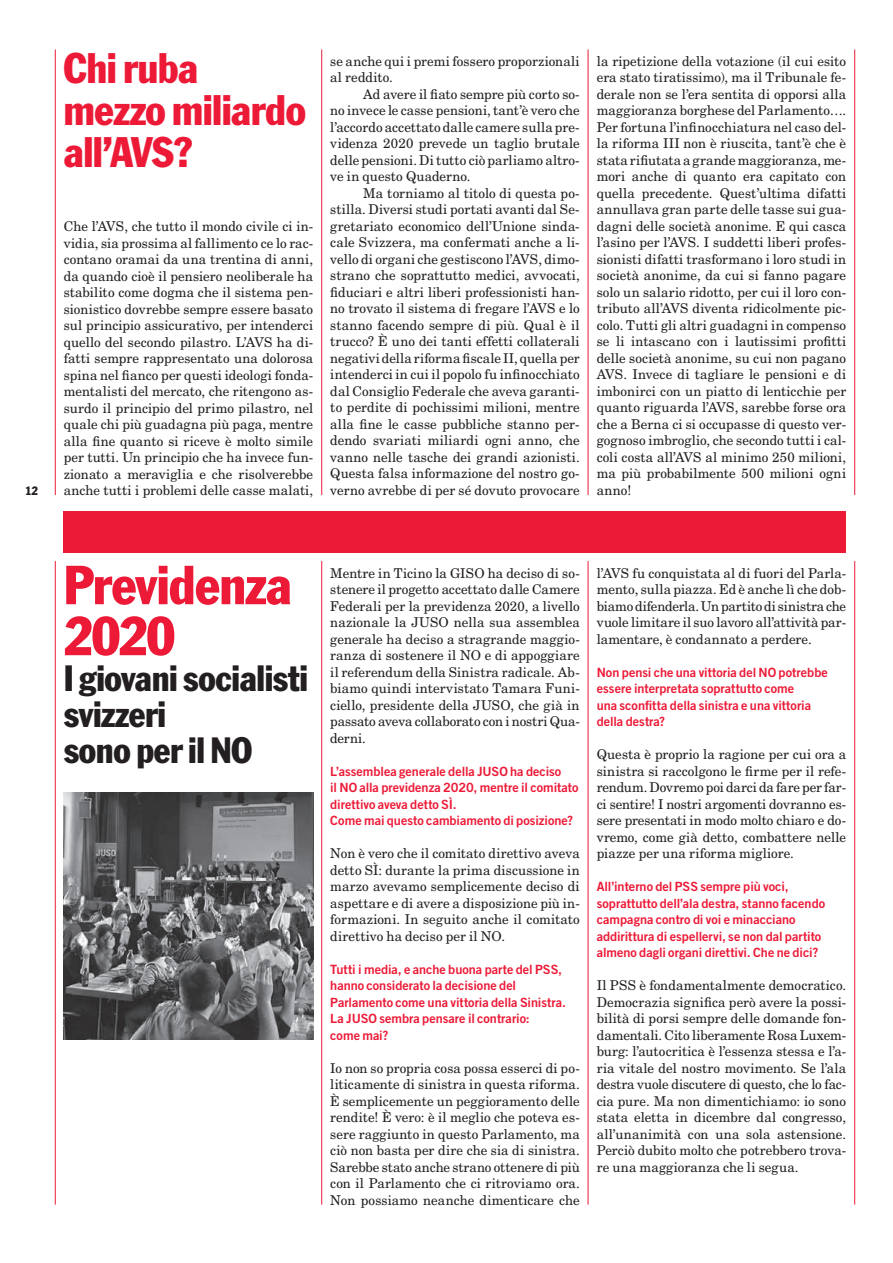
<style>
.page{position:relative;width:893px;height:1263px;background:#fff}
.page>*{position:absolute;margin:0;border:0;box-sizing:border-box;transform-origin:0 0}
.t1{font:condensed 54px/51px "Franklin Gothic";letter-spacing:-.02em;color:#ed1a37}
.t2{font:condensed 42px/42px "Franklin Gothic";letter-spacing:-.015em;color:#ed1a37}
.t3{font:condensed 36px/36px "Franklin Gothic";letter-spacing:-.01em;color:#231f20}
.t4{font:13.5px/16.5px "New Century Schlbk LT";letter-spacing:.005em;color:#231f20;text-align:justify}
.t5{font:12.75px/16.5px "Trade Gothic LT Bold Two";color:#ed1a37}
.t6{font:condensed 12px "Franklin Gothic";color:#231f20}
</style>
<div class="page">
<img style="left:64px;top:792px;width:249px;height:248px">
<hr style="left:55px;top:49px;width:1px;height:446px;background:#ed1a37">
<hr style="left:55px;top:561px;width:1px;height:644px;background:#ed1a37">
<hr style="left:321px;top:49px;width:1px;height:446px;background:#ed1a37">
<hr style="left:321px;top:561px;width:1px;height:643px;background:#ed1a37">
<hr style="left:588px;top:49px;width:1px;height:446px;background:#ed1a37">
<hr style="left:588px;top:561px;width:1px;height:643px;background:#ed1a37">
<hr style="left:854px;top:49px;width:1px;height:446px;background:#ed1a37">
<hr style="left:854px;top:561px;width:1px;height:643px;background:#ed1a37">
<div style="left:64px;top:512px;width:782px;height:41px;background:#ed1a37"></div>
<p class="t6" style="left:25px;top:483px;width:14px">12</p>
<h2 class="t2" style="left:64px;top:47px;width:244px">Chi ruba mezzo miliardo all’AVS?</h2>
<p class="t4" style="left:64px;top:218px;width:251px">Che l’AVS, che tutto il mondo civile ci in&shy;vidia, sia prossima al fallimento ce lo rac&shy;contano oramai da una trentina di anni, da quando cioè il pensiero neoliberale ha stabilito come dogma che il sistema pen&shy;sionistico dovrebbe sempre essere basato sul principio assicurativo, per intenderci quello del secondo pilastro. L’AVS ha di&shy;fatti sempre rappresentato una dolorosa spina nel fianco per questi ideologi fonda&shy;mentalisti del mercato, che ritengono as&shy;surdo il principio del primo pilastro, nel quale chi più guadagna più paga, mentre alla fine quanto si riceve è molto simile per tutti. Un principio che ha invece fun&shy;zionato a meraviglia e che risolverebbe anche tutti i problemi delle casse malati,</p>
<p class="t4" style="left:330px;top:53px;width:251px">se anche qui i premi fossero proporzionali al reddito.</p>
<p class="t4" style="left:330px;top:86px;width:251px;text-indent:33px">Ad avere il fiato sempre più corto so&shy;no invece le casse pensioni, tant’è vero che l’accordo accettato dalle camere sulla pre&shy;videnza 2020 prevede un taglio brutale delle pensioni. Di tutto ciò parliamo altro&shy;ve in questo Quaderno.</p>
<p class="t4" style="left:330px;top:185px;width:251px;text-indent:33px">Ma torniamo al titolo di questa po&shy;stilla. Diversi studi portati avanti dal Se&shy;gretariato economico dell’Unione sinda&shy;cale Svizzera, ma confermati anche a li&shy;vello di organi che gestiscono l’AVS, dimo&shy;strano che soprattutto medici, avvocati, fiduciari e altri liberi professionisti han&shy;no trovato il sistema di fregare l’AVS e lo stanno facendo sempre di più. Qual è il trucco? È uno dei tanti effetti collaterali negativi della riforma fiscale II, quella per intenderci in cui il popolo fu infinocchiato dal Consiglio Federale che aveva garanti&shy;to perdite di pochissimi milioni, mentre alla fine le casse pubbliche stanno per&shy;dendo svariati miliardi ogni anno, che vanno nelle tasche dei grandi azionisti.<br>Questa falsa informazione del nostro go&shy;verno avrebbe di per sé dovuto provocare</p>
<p class="t4" style="left:597px;top:53px;width:251px">la ripetizione della votazione (il cui esito era stato tiratissimo), ma il Tribunale fe&shy;derale non se l’era sentita di opporsi alla maggioranza borghese del Parlamento….<br>Per fortuna l’infinocchiatura nel caso del&shy;la riforma III non è riuscita, tant’è che è stata rifiutata a grande maggioranza, me&shy;mori anche di quanto era capitato con quella precedente. Quest’ultima difatti annullava gran parte delle tasse sui gua&shy;dagni delle società anonime. E qui casca l’asino per l’AVS. I suddetti liberi profes&shy;sionisti difatti trasformano i loro studi in società anonime, da cui si fanno pagare solo un salario ridotto, per cui il loro con&shy;tributo all’AVS diventa ridicolmente pic&shy;colo. Tutti gli altri guadagni in compenso se li intascano con i lautissimi profitti delle società anonime, su cui non pagano AVS. Invece di tagliare le pensioni e di imbonirci con un piatto di lenticchie per quanto riguarda l’AVS, sarebbe forse ora che a Berna ci si occupasse di questo ver&shy;gognoso imbroglio, che secondo tutti i cal&shy;coli costa all’AVS al minimo 250 milioni, ma più probabilmente 500 milioni ogni anno!</p>
<h1 class="t1" style="left:64px;top:559px;width:230px">Previdenza<br>2020</h1>
<h3 class="t3" style="left:64px;top:660px;width:246px">I giovani socialisti svizzeri<br>sono per il NO</h3>
<p class="t4" style="left:330px;top:564px;width:251px">Mentre in Ticino la GISO ha deciso di so&shy;stenere il progetto accettato dalle Camere Federali per la previdenza 2020, a livello nazionale la JUSO nella sua assemblea generale ha deciso a stragrande maggio&shy;ranza di sostenere il NO e di appoggiare il referendum della Sinistra radicale. Ab&shy;biamo quindi intervistato Tamara Funi&shy;ciello, presidente della JUSO, che già in passato aveva collaborato con i nostri Qua&shy;derni.</p>
<p class="t5" style="left:330px;top:762px;width:250px">L’assemblea generale della JUSO ha deciso<br>il NO alla previdenza 2020, mentre il comitato direttivo aveva detto SÌ.<br>Come mai questo cambiamento di posizione?</p>
<p class="t4" style="left:330px;top:845px;width:251px">Non è vero che il comitato direttivo aveva detto SÌ: durante la prima discussione in marzo avevamo semplicemente deciso di aspettare e di avere a disposizione più in&shy;formazioni. In seguito anche il comitato direttivo ha deciso per il NO.</p>
<p class="t5" style="left:330px;top:960px;width:237px">Tutti i media, e anche buona parte del PSS, hanno considerato la decisione del Parlamento come una vittoria della Sinistra.<br>La JUSO sembra pensare il contrario:<br>come mai?</p>
<p class="t4" style="left:330px;top:1059px;width:251px">Io non so propria cosa possa esserci di po&shy;liticamente di sinistra in questa riforma.<br>È semplicemente un peggioramento delle rendite! È vero: è il meglio che poteva es&shy;sere raggiunto in questo Parlamento, ma ciò non basta per dire che sia di sinistra.<br>Sarebbe stato anche strano ottenere di più con il Parlamento che ci ritroviamo ora.<br>Non possiamo neanche dimenticare che</p>
<p class="t4" style="left:597px;top:564px;width:251px">l’AVS fu conquistata al di fuori del Parla&shy;mento, sulla piazza. Ed è anche lì che dob&shy;biamo difenderla. Un partito di sinistra che vuole limitare il suo lavoro all’attività par&shy;lamentare, è condannato a perdere.</p>
<p class="t5" style="left:597px;top:663px;width:233px">Non pensi che una vittoria del NO potrebbe essere interpretata soprattutto come<br>una sconfitta della sinistra e una vittoria della destra?</p>
<p class="t4" style="left:597px;top:746px;width:251px">Questa è proprio la ragione per cui ora a sinistra si raccolgono le firme per il refe&shy;rendum. Dovremo poi darci da fare per far&shy;ci sentire! I nostri argomenti dovranno es&shy;sere presentati in modo molto chiaro e do&shy;vremo, come già detto, combattere nelle piazze per una riforma migliore.</p>
<p class="t5" style="left:597px;top:878px;width:230px">All’interno del PSS sempre più voci, soprattutto dell’ala destra, stanno facendo campagna contro di voi e minacciano addirittura di espellervi, se non dal partito almeno dagli organi direttivi. Che ne dici?</p>
<p class="t4" style="left:597px;top:977px;width:251px">Il PSS è fondamentalmente democratico.<br>Democrazia significa però avere la possi&shy;bilità di porsi sempre delle domande fon&shy;damentali. Cito liberamente Rosa Luxem&shy;burg: l’autocritica è l’essenza stessa e l’a&shy;ria vitale del nostro movimento. Se l’ala destra vuole discutere di questo, che lo fac&shy;cia pure. Ma non dimentichiamo: io sono stata eletta in dicembre dal congresso, all’unanimità con una sola astensione.<br>Perciò dubito molto che potrebbero trova&shy;re una maggioranza che li segua.</p>
</div>
